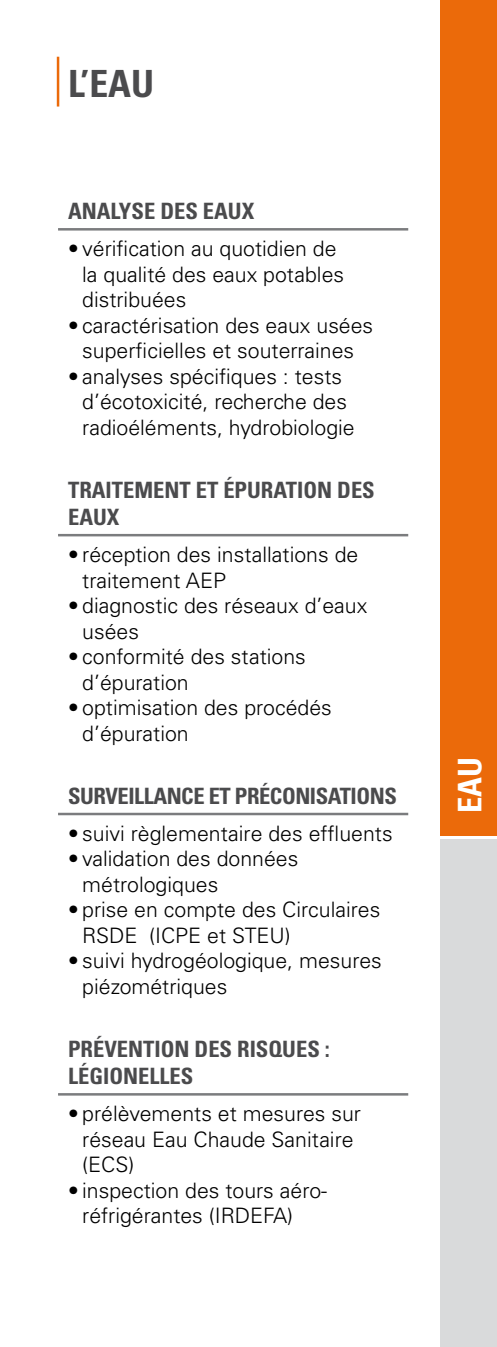
<style>
.page{position:relative;width:497px;height:1347px;background:#fff}
.page>*{position:absolute;margin:0;border:0;box-sizing:border-box;transform-origin:0 0}
.t1{font:700 condensed 37.5px "Univers";color:#4b4b4d}
.t2{font:700 condensed 32.5px "Univers";color:#fff}
.t3{font:700 condensed 22.5px/27px "Univers";color:#4b4b4d}
.t4{font:700 condensed 22.5px "Univers";letter-spacing:-.02em;color:#4b4b4d}
.t5{font:300 21.25px/25.5px "Univers";color:#000}
</style>
<div class="page">
<div style="left:439px;top:0;width:57px;height:835px;background:#eb6a0a"></div>
<div style="left:439px;top:839px;width:57px;height:507px;background:#d9dadb"></div>
<hr style="left:58px;top:228px;width:349px;height:2px;background:#7b7c7e">
<hr style="left:58px;top:534px;width:349px;height:2px;background:#7b7c7e">
<hr style="left:58px;top:812px;width:349px;height:3px;background:#7b7c7e">
<hr style="left:58px;top:1093px;width:349px;height:2px;background:#7b7c7e">
<hr style="left:57px;top:57px;width:2px;height:50px;background:#eb6a0a">
<h1 class="t1" style="left:68px;top:60px;width:87px">L’EAU</h1>
<p class="t3" style="left:68px;top:198px;width:187px">ANALYSE DES EAUX</p>
<p class="t5" style="left:82px;top:236px;width:263px;text-indent:-14px">• vérification au quotidien de la qualité des eaux potables distribuées</p>
<p class="t5" style="left:68px;top:312px;width:306px;text-align:center">• caractérisation des eaux usées superficielles et souterraines</p>
<p class="t5" style="left:82px;top:363px;width:273px;text-indent:-14px">• analyses spécifiques : tests d’écotoxicité, recherche des radioéléments, hydrobiologie</p>
<p class="t3" style="left:68px;top:476px;width:308px">TRAITEMENT ET ÉPURATION DES<br>EAUX</p>
<p class="t5" style="left:82px;top:542px;width:277px;text-indent:-14px">• réception des installations de traitement AEP</p>
<p class="t5" style="left:82px;top:593px;width:286px;text-indent:-14px">• diagnostic des réseaux d’eaux usées</p>
<p class="t5" style="left:82px;top:644px;width:225px;text-indent:-14px">• conformité des stations d’épuration</p>
<p class="t5" style="left:82px;top:695px;width:251px;text-indent:-14px">• optimisation des procédés d’épuration</p>
<p class="t4" style="left:68px;top:782px;width:330px">SURVEILLANCE ET PRÉCONISATIONS</p>
<p class="t5" style="left:68px;top:820px;width:325px">• suivi règlementaire des effluents</p>
<p class="t5" style="left:82px;top:846px;width:217px;text-indent:-14px">• validation des données métrologiques</p>
<p class="t5" style="left:82px;top:897px;width:299px;text-indent:-14px">• prise en compte des Circulaires<br>RSDE (ICPE et STEU)</p>
<p class="t5" style="left:82px;top:948px;width:301px;text-indent:-14px">• suivi hydrogéologique, mesures piézométriques</p>
<p class="t3" style="left:68px;top:1035px;width:263px">PRÉVENTION DES RISQUES :<br>LÉGIONELLES</p>
<p class="t5" style="left:82px;top:1101px;width:280px;text-indent:-14px">• prélèvements et mesures sur réseau Eau Chaude Sanitaire (ECS)</p>
<p class="t5" style="left:82px;top:1177px;width:246px;text-indent:-14px">• inspection des tours aéro&shy;réfrigérantes (IRDEFA)</p>
<h2 class="t2" style="left:449px;top:813px;width:57px;rotate:-90deg">EAU</h2>
</div>
